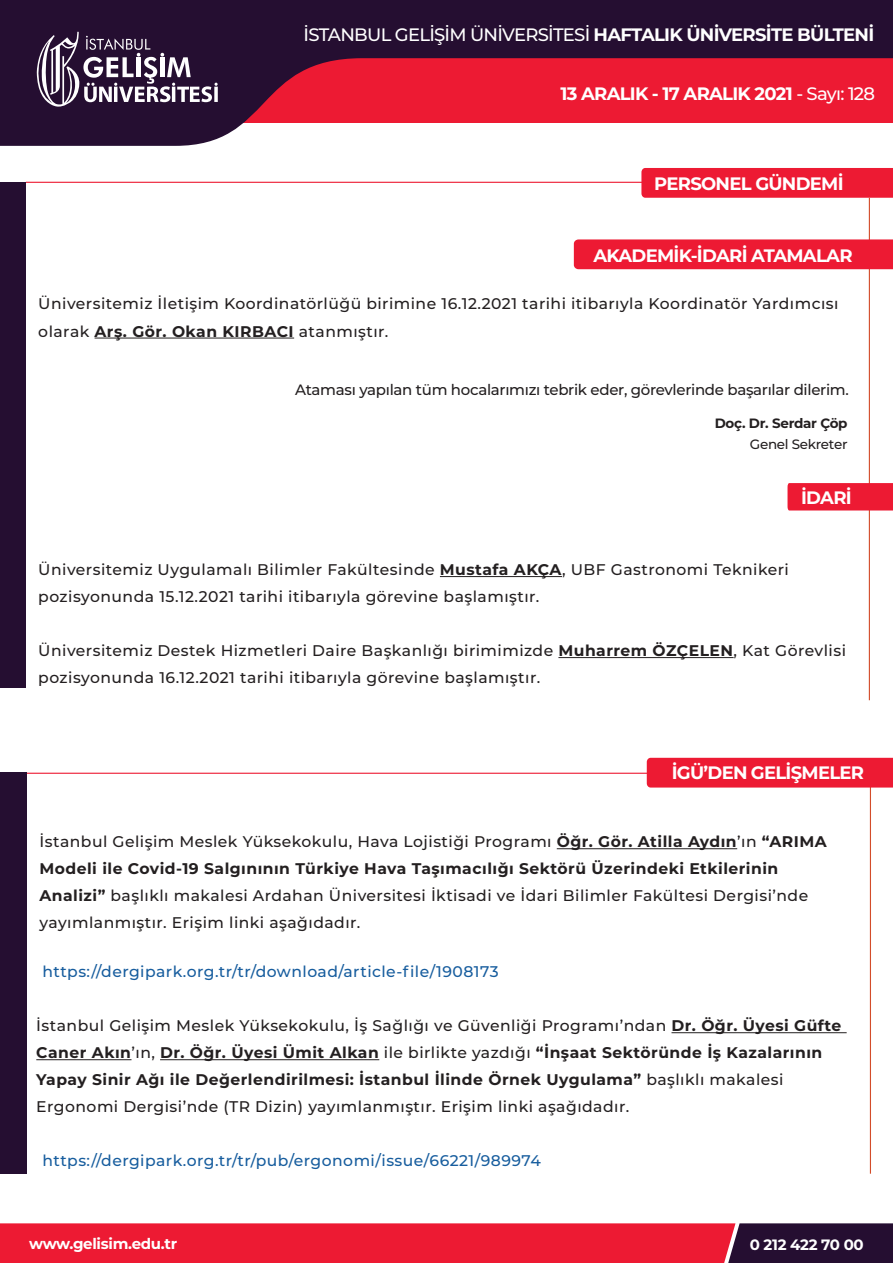
<style>
.page{position:relative;width:893px;height:1263px;background:#fff}
.page>*{position:absolute;margin:0;border:0;box-sizing:border-box;transform-origin:0 0}
.t1{font:700 18px "Montserrat";letter-spacing:-.04em;color:#fff}
.t2{font:500 18px "Montserrat";letter-spacing:-.04em;color:#fff}
.t3{font:500 15.45px/27px "Montserrat";letter-spacing:.03em;color:#231f20}
.t4{font:500 15.45px "Montserrat";letter-spacing:.03em;color:#175d9e}
.t5{font:500 15px "Montserrat";letter-spacing:-.02em;color:#231f20}
.t6{font:700 15px "Montserrat";letter-spacing:-.02em;color:#fff}
.t7{font:700 13.5px "Montserrat";letter-spacing:-.02em;color:#231f20}
.t8{font:500 13.5px "Montserrat";letter-spacing:-.02em;color:#231f20}
.s1{font-weight:700}
.s2{font-weight:500}
</style>
<div class="page">
<svg style="left:0;top:0;width:893px;height:146px;background:#86324d"></svg>
<svg style="left:33px;top:32px;width:185px;height:76px"></svg>
<svg style="left:0;top:1223px;width:893px;height:40px;background:#c91b35"></svg>
<hr style="left:26px;top:182px;width:705px;height:1px;background:#ed1a33">
<div style="left:0;top:182px;width:26px;height:505px;background:#250e31"></div>
<div style="left:641px;top:168px;width:252px;height:30px;background:#ed1a33"></div>
<hr style="left:869px;top:198px;width:1px;height:502px;background:#d34c29">
<hr style="left:95px;top:338px;width:199px;height:1px;background:#231f20">
<hr style="left:440px;top:576px;width:122px;height:1px;background:#231f20">
<hr style="left:558px;top:657px;width:176px;height:1px;background:#231f20">
<div style="left:574px;top:239px;width:319px;height:30px;background:#ed1a33"></div>
<div style="left:787px;top:483px;width:106px;height:27px;background:#ed1a33"></div>
<hr style="left:870px;top:773px;width:1px;height:401px;background:#d34c29">
<hr style="left:6px;top:773px;width:706px;height:1px;background:#ed1a33">
<div style="left:0;top:773px;width:27px;height:401px;background:#250e31"></div>
<div style="left:647px;top:758px;width:246px;height:29px;background:#ed1a33"></div>
<hr style="left:557px;top:848px;width:180px;height:1px;background:#231f20">
<hr style="left:671px;top:1032px;width:176px;height:1px;background:#231f20">
<hr style="left:36px;top:1059px;width:95px;height:1px;background:#231f20">
<hr style="left:160px;top:1059px;width:219px;height:1px;background:#231f20">
<p class="t2" style="left:304px;top:22px;width:572px">İSTANBUL GELİŞİM ÜNİVERSİTESİ <span class="s1">HAFTALIK ÜNİVERSİTE BÜLTENİ</span></p>
<p class="t1" style="left:560px;top:81px;width:316px">13 ARALIK - 17 ARALIK 2021 <span class="s2">- Sayı: 128</span></p>
<p class="t1" style="left:654px;top:170px;width:191px">PERSONEL GÜNDEMİ</p>
<p class="t1" style="left:593px;top:242px;width:261px">AKADEMİK-İDARİ ATAMALAR</p>
<p class="t3" style="left:38px;top:290px;width:802px">Üniversitemiz İletişim Koordinatörlüğü birimine 16.12.2021 tarihi itibarıyla Koordinatör Yardımcısı olarak <span class="s1">Arş. Gör. Okan KIRBACI</span> atanmıştır.</p>
<p class="t5" style="left:295px;top:379px;width:555px">Ataması yapılan tüm hocalarımızı tebrik eder, görevlerinde başarılar dilerim.</p>
<p class="t7" style="left:715px;top:413px;width:134px">Doç. Dr. Serdar Çöp</p>
<p class="t8" style="left:750px;top:435px;width:99px">Genel Sekreter</p>
<p class="t1" style="left:801px;top:485px;width:52px">İDARİ</p>
<p class="t3" style="left:38px;top:555px;width:752px">Üniversitemiz Uygulamalı Bilimler Fakültesinde <span class="s1">Mustafa AKÇA</span>, UBF Gastronomi Teknikeri pozisyonunda 15.12.2021 tarihi itibarıyla görevine başlamıştır.</p>
<p class="t3" style="left:38px;top:636px;width:809px">Üniversitemiz Destek Hizmetleri Daire Başkanlığı birimimizde <span class="s1">Muharrem ÖZÇELEN</span>, Kat Görevlisi pozisyonunda 16.12.2021 tarihi itibarıyla görevine başlamıştır.</p>
<p class="t1" style="left:672px;top:760px;width:194px">İGÜ’DEN GELİŞMELER</p>
<p class="t3" style="left:40px;top:827px;width:789px">İstanbul Gelişim Meslek Yüksekokulu, Hava Lojistiği Programı <span class="s1">Öğr. Gör. Atilla Aydın</span>’ın <span class="s1">“ARIMA Modeli ile Covid-19 Salgınının Türkiye Hava Taşımacılığı Sektörü Üzerindeki Etkilerinin Analizi”</span> başlıklı makalesi Ardahan Üniversitesi İktisadi ve İdari Bilimler Fakültesi Dergisi’nde yayımlanmıştır. Erişim linki aşağıdadır.</p>
<p class="t4" style="left:43px;top:961px;width:458px">https://dergipark.org.tr/tr/download/article-file/1908173</p>
<p class="t3" style="left:36px;top:1011px;width:806px">İstanbul Gelişim Meslek Yüksekokulu, İş Sağlığı ve Güvenliği Programı’ndan <span class="s1">Dr. Öğr. Üyesi Güfte Caner Akın</span>’ın, <span class="s1">Dr. Öğr. Üyesi Ümit Alkan</span> ile birlikte yazdığı <span class="s1">“İnşaat Sektöründe İş Kazalarının Yapay Sinir Ağı ile Değerlendirilmesi: İstanbul İlinde Örnek Uygulama”</span> başlıklı makalesi Ergonomi Dergisi’nde (TR Dizin) yayımlanmıştır. Erişim linki aşağıdadır.</p>
<p class="t4" style="left:43px;top:1150px;width:500px">https://dergipark.org.tr/tr/pub/ergonomi/issue/66221/989974</p>
<p class="t6" style="left:29px;top:1233px;width:150px">www.gelisim.edu.tr</p>
<p class="t6" style="left:750px;top:1234px;width:116px">0 212 422 70 00</p>
</div>
